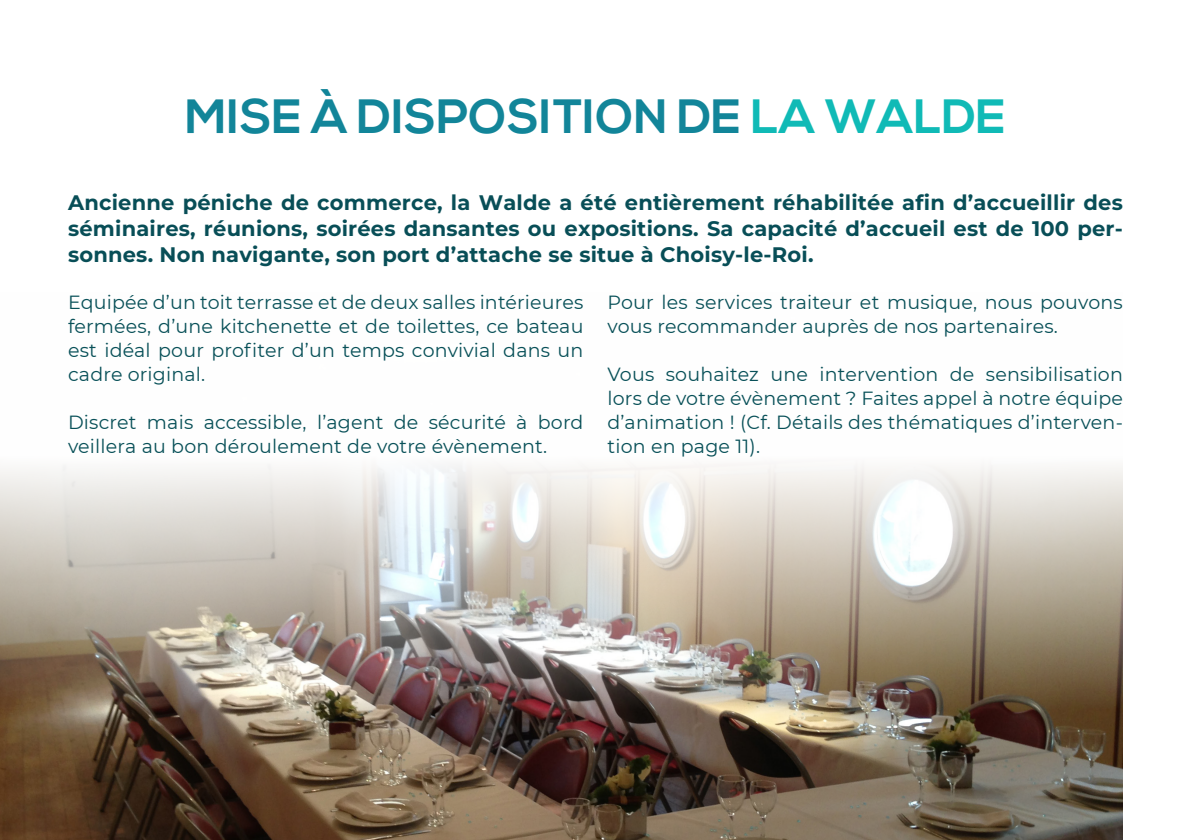
<style>
.page{position:relative;width:1191px;height:840px;background:#fff}
.page>*{position:absolute;margin:0;border:0;box-sizing:border-box;transform-origin:0 0}
.t1{font:700 48px "Nexa";color:#128599}
.AFE_-_Chapeau{font:100 21px/26px "Montserrat";letter-spacing:.01em;color:#084e57;text-align:justify}
.AFE_Corpus{font:19px/24px "Montserrat";letter-spacing:.01em;color:#085058;text-align:justify}
.s1{color:#10bab6}
</style>
<div class="page">
<img style="left:0;top:465px;width:1123px;height:374px">
<p class="t1" style="left:185px;top:88px;width:822px">MISE À DISPOSITION DE <span class="s1">LA WALDE</span></p>
<p class="AFE_-_Chapeau" style="left:68px;top:189px;width:1056px">Ancienne péniche de commerce, la Walde a été entièrement réhabilitée afin d’accueillir des séminaires, réunions, soirées dansantes ou expositions. Sa capacité d’accueil est de 100 per&shy;sonnes. Non navigante, son port d’attache se situe à Choisy-le-Roi.</p>
<p class="AFE_Corpus" style="left:68px;top:289px;width:517px">Equipée d’un toit terrasse et de deux salles intérieures fermées, d’une kitchenette et de toilettes, ce bateau est idéal pour profiter d’un temps convivial dans un cadre original.</p>
<p class="AFE_Corpus" style="left:68px;top:409px;width:517px">Discret mais accessible, l’agent de sécurité à bord veillera au bon déroulement de votre évènement.</p>
<p class="AFE_Corpus" style="left:607px;top:289px;width:517px">Pour les services traiteur et musique, nous pouvons vous recommander auprès de nos partenaires.</p>
<p class="AFE_Corpus" style="left:607px;top:361px;width:517px">Vous souhaitez une intervention de sensibilisation lors de votre évènement ? Faites appel à notre équipe d’animation ! (Cf. Détails des thématiques d’interven&shy;tion en page 11).</p>
</div>
